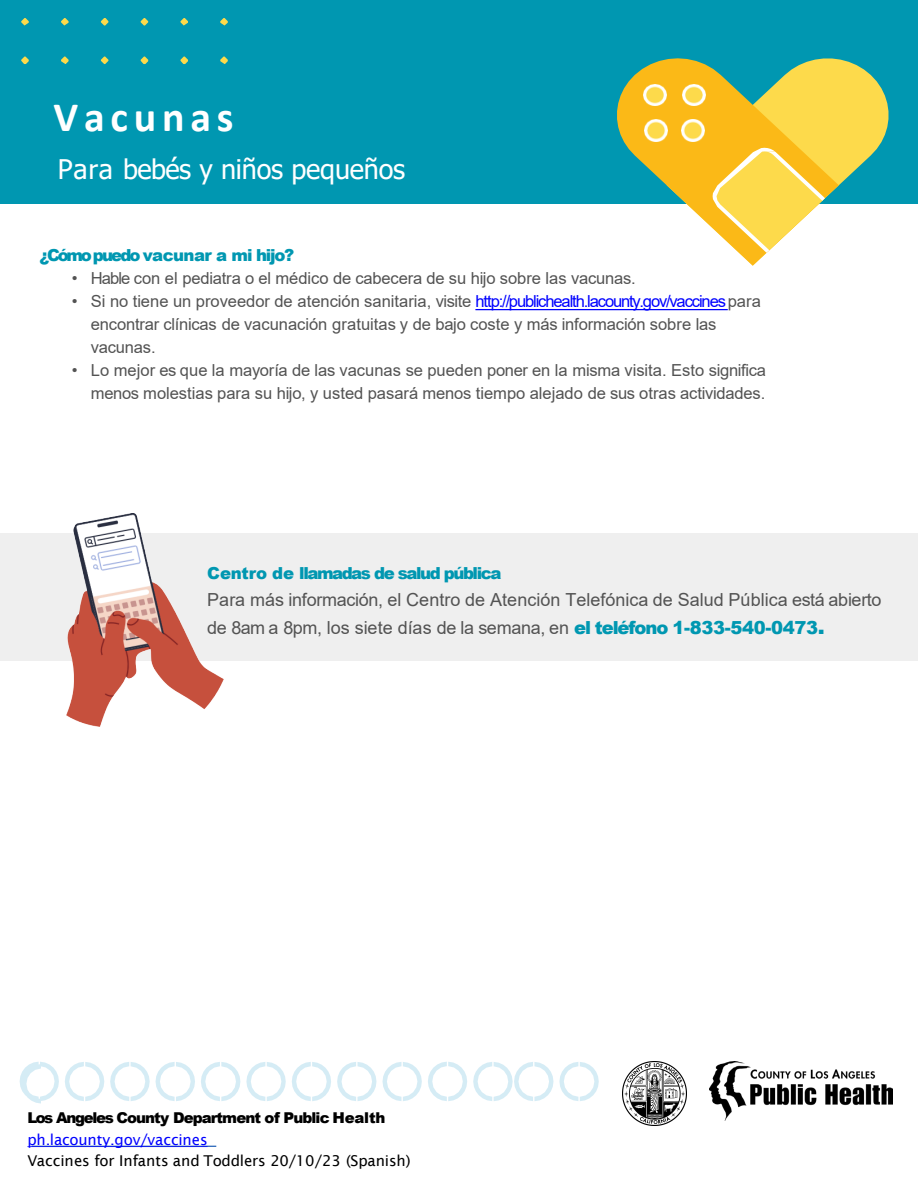
<style>
.page{position:relative;width:918px;height:1188px;background:#fff}
.page>*{position:absolute;margin:0;border:0;box-sizing:border-box;transform-origin:0 0}
.t1{font:700 42px "Calibri";letter-spacing:.135em;color:#fff}
.t2{font:27px "Tahoma";letter-spacing:-.005em;color:#fff}
.t3{font:18px/28.2px "Arial";color:#535353}
.t4{font:16.5px/23px "Arial";letter-spacing:-.005em;color:#535353}
.t5{font:900 16.5px "Arial";letter-spacing:-.085em;color:#0097b1}
.t6{font:15px "Lucida Sans";letter-spacing:-.005em;color:#000}
.t7{font:900 15px "Arial";letter-spacing:-.065em;color:#000}
.t8{font:15px "Lucida Sans";letter-spacing:-.01em;color:#00f}
.s1{color:#00f}
.s2{font-weight:900;color:#0097b1}
.s3{font-weight:900;font-size:21px;color:#0097b1}
</style>
<div class="page">
<div style="left:0;top:534px;width:918px;height:127px;background:#efefef"></div>
<img style="left:66px;top:513px;width:158px;height:213px">
<svg style="left:475px;top:309px;width:253px;height:1px"></svg>
<img style="left:710px;top:1062px;width:182px;height:58px">
<img style="left:622px;top:1061px;width:64px;height:65px">
<div style="left:0;top:1px;width:918px;height:203px;background:#0097b1"></div>
<svg style="left:21px;top:18px;width:8px;height:8px"></svg>
<svg style="left:61px;top:18px;width:8px;height:8px"></svg>
<svg style="left:101px;top:18px;width:7px;height:8px"></svg>
<svg style="left:141px;top:18px;width:7px;height:8px"></svg>
<svg style="left:181px;top:18px;width:7px;height:8px"></svg>
<svg style="left:220px;top:18px;width:8px;height:8px"></svg>
<svg style="left:21px;top:57px;width:8px;height:7px"></svg>
<svg style="left:61px;top:57px;width:8px;height:7px"></svg>
<svg style="left:101px;top:57px;width:7px;height:7px"></svg>
<svg style="left:141px;top:57px;width:7px;height:7px"></svg>
<svg style="left:181px;top:57px;width:7px;height:7px"></svg>
<svg style="left:220px;top:57px;width:8px;height:7px"></svg>
<svg style="left:839px;top:59px;width:49px;height:126px;fill:#fdda4b"></svg>
<svg style="left:617px;top:58px;width:222px;height:208px"></svg>
<svg style="left:713px;top:148px;width:112px;height:105px"></svg>
<img style="left:645px;top:120px;width:23px;height:21px">
<img style="left:644px;top:85px;width:23px;height:21px">
<img style="left:683px;top:85px;width:23px;height:21px">
<img style="left:682px;top:120px;width:23px;height:21px">
<svg style="left:20px;top:1062px;width:39px;height:42px"></svg>
<svg style="left:65px;top:1062px;width:39px;height:39px"></svg>
<svg style="left:110px;top:1062px;width:40px;height:39px"></svg>
<svg style="left:156px;top:1062px;width:39px;height:39px"></svg>
<svg style="left:201px;top:1062px;width:39px;height:39px"></svg>
<svg style="left:246px;top:1062px;width:40px;height:39px"></svg>
<svg style="left:292px;top:1062px;width:39px;height:39px"></svg>
<svg style="left:337px;top:1062px;width:39px;height:39px"></svg>
<svg style="left:383px;top:1062px;width:39px;height:39px"></svg>
<svg style="left:428px;top:1062px;width:39px;height:39px"></svg>
<svg style="left:473px;top:1062px;width:80px;height:39px"></svg>
<svg style="left:559px;top:1062px;width:40px;height:39px"></svg>
<svg style="left:27px;top:1146px;width:189px;height:1px"></svg>
<h2 class="t1" style="left:53px;top:88px;width:182px">Vacunas</h2>
<h2 class="t2" style="left:58px;top:151px;width:349px">Para bebés y niños pequeños</h2>
<p class="t5" style="left:39px;top:244px;width:256px">¿Cómo puedo vacunar a mi hijo?</p>
<p class="t4" style="left:72px;top:267px;width:566px">• Hable con el pediatra o el médico de cabecera de su hijo sobre las vacunas.</p>
<p class="t4" style="left:91px;top:290px;width:671px;text-indent:-19px">• Si no tiene un proveedor de atención sanitaria, visite <span class="s1">http://publichealth.lacounty.gov/vaccines</span> para encontrar clínicas de vacunación gratuitas y de bajo coste y más información sobre las vacunas.</p>
<p class="t4" style="left:72px;top:358px;width:696px;text-align:right">• Lo mejor es que la mayoría de las vacunas se pueden poner en la misma visita. Esto significa menos molestias para su hijo, y usted pasará menos tiempo alejado de sus otras actividades.</p>
<p class="t5" style="left:207px;top:561px;width:296px">Centro de llamadas de salud pública</p>
<p class="t3" style="left:207px;top:586px;width:676px">Para más información, el Centro de Atención Telefónica de Salud Pública está abierto de 8am a 8pm, los siete días de la semana, en <span class="s2">el teléfono 1-833-540-0473</span><span class="s3">.</span></p>
<p class="t7" style="left:27px;top:1107px;width:360px">Los Angeles County Department of Public Health</p>
<p class="t8" style="left:27px;top:1131px;width:182px">ph.lacounty.gov/vaccines</p>
<p class="t6" style="left:27px;top:1152px;width:385px">Vaccines for Infants and Toddlers 20/10/23 (Spanish)</p>
</div>
